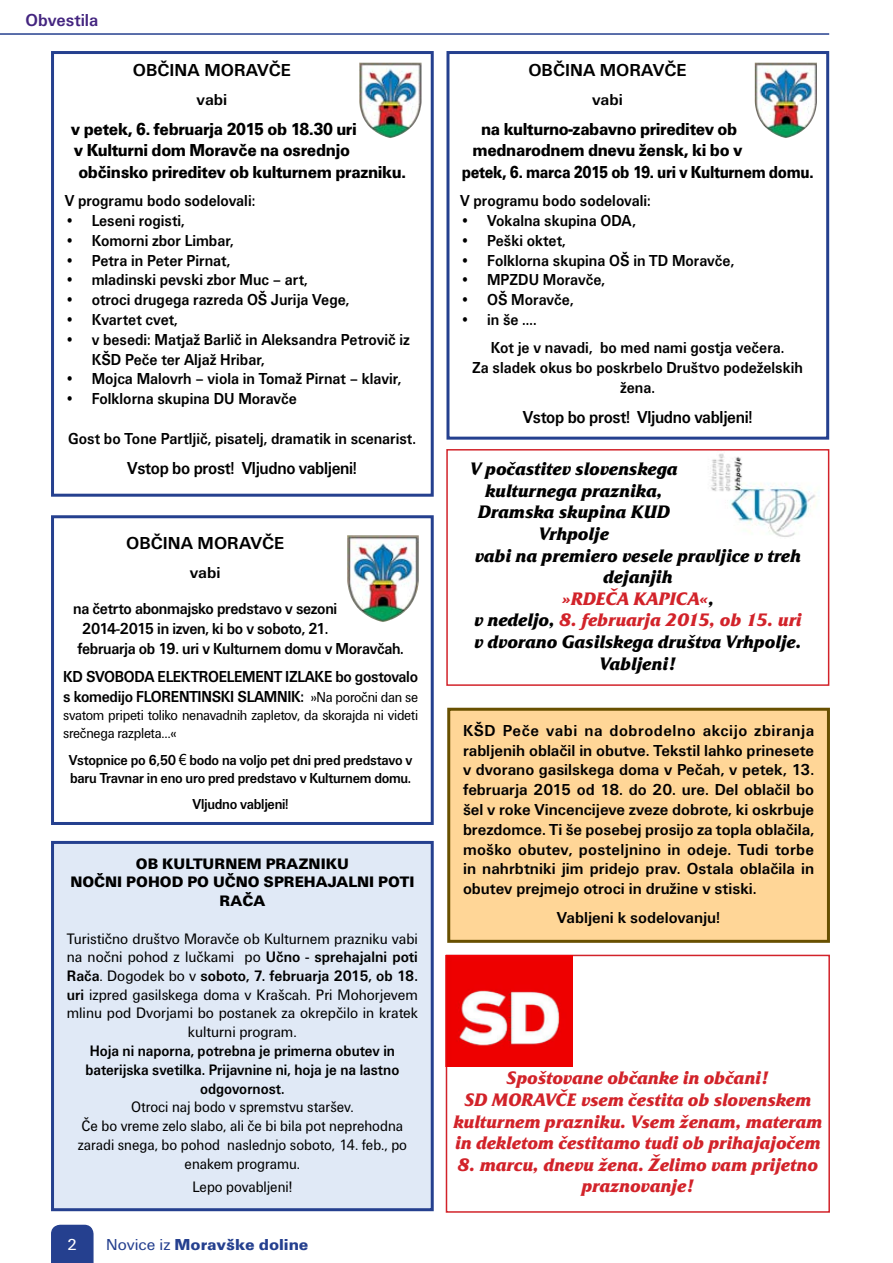
<style>
.page{position:relative;width:893px;height:1263px;background:#fff}
.page>*{position:absolute;margin:0;border:0;box-sizing:border-box;transform-origin:0 0}
.t1{font:italic 700 18px/21.6px "Friz Qua TEE";color:#d2232a;text-align:center}
.t2{font:18px/21.6px "Unitus TEE Blac";letter-spacing:-.02em;color:#000;scale:.9 1}
.t3{font:italic 700 18px "Friz Qua TEE";color:#000}
.t4{font:700 18px "Unitus TEE";letter-spacing:-.02em;color:#000;scale:.9 1}
.t5{font:18px "Unitus TEE Blac";letter-spacing:-.02em;color:#000;scale:.83 1}
.t6{font:700 18px "Unitus TEE";color:#000}
.t7{font:700 18px "Unitus TEE";color:#442580;scale:.95 1}
.t8{font:700 16.5px/19.8px "Unitus TEE";color:#000;scale:.9 1}
.t9{font:700 16.5px/19.8px "Unitus TEE";color:#000;text-align:justify;scale:.96 1}
.t10{font:700 16.5px/19.8px "Unitus TEE";letter-spacing:-.02em;color:#000;scale:.9 1}
.t11{font:16.5px "Unitus TEE Blac";color:#25408f}
.t12{font:700 16.5px "Unitus TEE";color:#000}
.t13{font:16.5px "Unitus TEE";color:#fff}
.t14{font:15.75px/18.8px "Unitus TEE";color:#000;text-align:center;scale:.93 1}
.t15{font:15.75px/18.8px "Unitus TEE";color:#000;text-align:center;scale:.9 1}
.t16{font:700 15.75px/18.8px "Unitus TEE";color:#000;text-align:center;scale:.9 1}
.t17{font:15.75px/18.8px "Unitus TEE Blac";color:#000;text-align:center}
.t18{font:700 15px/18px "Unitus TEE";letter-spacing:-.02em;color:#000;scale:.9 1}
.t19{font:15px/18px "Unitus TEE";letter-spacing:-.02em;color:#000;scale:.9 1}
.s1{font-weight:400;font-size:15px}
.s2{font-family:"Tahoma";font-weight:400}
.s3{font-weight:700}
.s4{font-family:"Unitus TEE"}
.s5{color:#000}
</style>
<div class="page">
<div style="left:51px;top:51px;width:383px;height:446px;border:3px solid #25408f"></div>
<img style="left:359px;top:63px;width:63px;height:75px">
<div style="left:51px;top:515px;width:383px;height:310px;border:3px solid #25408f"></div>
<img style="left:347px;top:535px;width:72px;height:87px">
<div style="left:449px;top:709px;width:379px;height:232px;background:#ffd697"></div>
<div style="left:447px;top:708px;width:383px;height:235px;border:3px solid #685000"></div>
<div style="left:446px;top:51px;width:383px;height:389px;border:3px solid #25408f"></div>
<img style="left:755px;top:63px;width:62px;height:75px">
<div style="left:53px;top:842px;width:379px;height:368px;background:#e0e9f6"></div>
<div style="left:51px;top:841px;width:383px;height:370px;border:3px solid #25408f"></div>
<img style="left:710px;top:453px;width:109px;height:84px">
<div style="left:446px;top:449px;width:383px;height:237px;border:2px solid #d2232a"></div>
<div style="left:446px;top:955px;width:384px;height:258px;border:2px solid #d2232a"></div>
<img style="left:446px;top:955px;width:126px;height:112px">
<div style="left:51px;top:1225px;width:43px;height:38px;background:#25408f"></div>
<hr style="left:0;top:33px;width:829px;height:2px;background:#25408f">
<p class="t7" style="left:26px;top:10px;width:78px">Obvestila</p>
<p class="t6" style="left:133px;top:60px;width:160px">OBČINA MORAVČE</p>
<p class="t12" style="left:197px;top:90px;width:32px">vabi</p>
<p class="t2" style="left:71px;top:118px;width:374px">v petek, 6. februarja 2015 ob 18.30 uri<br>v Kulturni dom Moravče na osrednjo občinsko prireditev ob kulturnem prazniku.</p>
<p class="t8" style="left:65px;top:191px;width:213px">V programu bodo sodelovali:</p>
<p class="t8" style="left:65px;top:211px;width:135px">• Leseni rogisti,</p>
<p class="t8" style="left:65px;top:231px;width:189px">• Komorni zbor Limbar,</p>
<p class="t8" style="left:65px;top:250px;width:186px">• Petra in Peter Pirnat,</p>
<p class="t8" style="left:65px;top:270px;width:272px">• mladinski pevski zbor Muc – art,</p>
<p class="t8" style="left:65px;top:290px;width:318px">• otroci drugega razreda OŠ Jurija Vege,</p>
<p class="t8" style="left:65px;top:310px;width:127px">• Kvartet cvet,</p>
<p class="t8" style="left:92px;top:330px;width:355px;text-indent:-27px">• v besedi: Matjaž Barlič in Aleksandra Petrovič iz<br>KŠD Peče ter Aljaž Hribar,</p>
<p class="t8" style="left:65px;top:369px;width:376px">• Mojca Malovrh – viola in Tomaž Pirnat – klavir,</p>
<p class="t8" style="left:65px;top:389px;width:260px">• Folklorna skupina DU Moravče</p>
<p class="t8" style="left:68px;top:429px;width:388px">Gost bo Tone Partljič, pisatelj, dramatik in scenarist.</p>
<p class="t4" style="left:127px;top:458px;width:257px">Vstop bo prost! Vljudno vabljeni!</p>
<p class="t6" style="left:126px;top:533px;width:160px">OBČINA MORAVČE</p>
<p class="t12" style="left:190px;top:563px;width:32px">vabi</p>
<p class="t10" style="left:73px;top:599px;width:369px">na četrto abonmajsko predstavo v sezoni<br>2014-2015 in izven, ki bo v soboto, 21.<br>februarja ob 19. uri v Kulturnem domu v Moravčah.</p>
<p class="t10" style="left:63px;top:667px;width:396px">KD SVOBODA ELEKTROELEMENT IZLAKE bo gostovalo s komedijo FLORENTINSKI SLAMNIK: <span class="s1">»Na poročni dan se</span></p>
<p class="t19" style="left:63px;top:706px;width:396px">svatom pripeti toliko nenavadnih zapletov, da skorajda ni videti srečnega razpleta…«</p>
<p class="t18" style="left:69px;top:751px;width:383px">Vstopnice po 6,50 <span class="s2">€</span> bodo na voljo pet dni pred predstavo v baru Travnar in eno uro pred predstavo v Kulturnem domu.</p>
<p class="t18" style="left:193px;top:795px;width:108px">Vljudno vabljeni!</p>
<p class="t17" style="left:70px;top:854px;width:346px">OB KULTURNEM PRAZNIKU<br>NOČNI POHOD PO UČNO SPREHAJALNI POTI<br>RAČA</p>
<p class="t14" style="left:67px;top:929px;width:379px">Turistično društvo Moravče ob Kulturnem prazniku vabi na nočni pohod z lučkami po <span class="s3">Učno - sprehajalni poti Rača</span>. Dogodek bo v <span class="s3">soboto, 7. februarja 2015, ob 18. uri</span> izpred gasilskega doma v Krašcah. Pri Mohorjevem mlinu pod Dvorjami bo postanek za okrepčilo in kratek kulturni program.</p>
<p class="t16" style="left:85px;top:1041px;width:350px">Hoja ni naporna, potrebna je primerna obutev in baterijska svetilka. Prijavnine ni, hoja je na lastno odgovornost.</p>
<p class="t15" style="left:78px;top:1098px;width:367px">Otroci naj bodo v spremstvu staršev.<br>Če bo vreme zelo slabo, ali če bi bila pot neprehodna zaradi snega, bo pohod naslednjo soboto, 14. feb., po enakem programu.</p>
<p class="t15" style="left:192px;top:1177px;width:113px">Lepo povabljeni!</p>
<p class="t13" style="left:67px;top:1235px;width:12px">2</p>
<p class="t11" style="left:106px;top:1235px;width:204px"><span class="s4">Novice iz</span> Moravške doline</p>
<p class="t6" style="left:528px;top:60px;width:160px">OBČINA MORAVČE</p>
<p class="t12" style="left:592px;top:90px;width:32px">vabi</p>
<p class="t2" style="left:481px;top:118px;width:286px">na kulturno-zabavno prireditev ob</p>
<p class="t2" style="left:472px;top:140px;width:301px">mednarodnem dnevu žensk, ki bo v</p>
<p class="t5" style="left:462px;top:162px;width:425px">petek, 6. marca 2015 ob 19. uri v Kulturnem domu.</p>
<p class="t8" style="left:460px;top:191px;width:213px">V programu bodo sodelovali:</p>
<p class="t8" style="left:460px;top:211px;width:197px">• Vokalna skupina ODA,</p>
<p class="t8" style="left:460px;top:231px;width:119px">• Peški oktet,</p>
<p class="t8" style="left:460px;top:250px;width:306px">• Folklorna skupina OŠ in TD Moravče,</p>
<p class="t8" style="left:460px;top:270px;width:163px">• MPZDU Moravče,</p>
<p class="t8" style="left:460px;top:290px;width:128px">• OŠ Moravče,</p>
<p class="t8" style="left:491px;top:305px;width:328px;line-height:28.3px;text-indent:-31px">• in še ….<br>Kot je v navadi, bo med nami gostja večera.</p>
<p class="t8" style="left:472px;top:358px;width:369px;text-align:center">Za sladek okus bo poskrbelo Društvo podeželskih žena.</p>
<p class="t4" style="left:523px;top:407px;width:257px">Vstop bo prost! Vljudno vabljeni!</p>
<p class="t3" style="left:470px;top:458px;width:209px">V počastitev slovenskega</p>
<p class="t3" style="left:485px;top:479px;width:179px">kulturnega praznika,</p>
<p class="t3" style="left:478px;top:501px;width:193px">Dramska skupina KUD</p>
<p class="t3" style="left:539px;top:523px;width:72px">Vrhpolje</p>
<p class="t3" style="left:475px;top:544px;width:328px">vabi na premiero vesele pravljice v treh</p>
<p class="t3" style="left:603px;top:566px;width:71px">dejanjih</p>
<p class="t1" style="left:561px;top:588px;width:154px">»RDEČA KAPICA«<span class="s5">,</span></p>
<p class="t1" style="left:474px;top:610px;width:329px"><span class="s5">v nedeljo,</span> 8. februarja 2015, ob 15. uri</p>
<p class="t3" style="left:474px;top:631px;width:329px">v dvorano Gasilskega društva Vrhpolje.</p>
<p class="t3" style="left:600px;top:652px;width:78px">Vabljeni!</p>
<p class="t9" style="left:463px;top:721px;width:367px">KŠD Peče vabi na dobrodelno akcijo zbiranja rabljenih oblačil in obutve. Tekstil lahko prinesete v dvorano gasilskega doma v Pečah, v petek, 13. februarja 2015 od 18. do 20. ure. Del oblačil bo šel v roke Vincencijeve zveze dobrote, ki oskrbuje brezdomce. Ti še posebej prosijo za topla oblačila, moško obutev, posteljnino in odeje. Tudi torbe in nahrbtniki jim pridejo prav. Ostala oblačila in obutev prejmejo otroci in družine v stiski.</p>
<p class="t9" style="left:557px;top:907px;width:172px">Vabljeni k sodelovanju!</p>
<p class="t1" style="left:453px;top:1068px;width:370px">Spoštovane občanke in občani!<br>SD MORAVČE vsem čestita ob slovenskem kulturnem prazniku. Vsem ženam, materam in dekletom čestitamo tudi ob prihajajočem</p>
<p class="t1" style="left:458px;top:1154px;width:362px">8. marcu, dnevu žena. Želimo vam prijetno praznovanje!</p>
</div>
